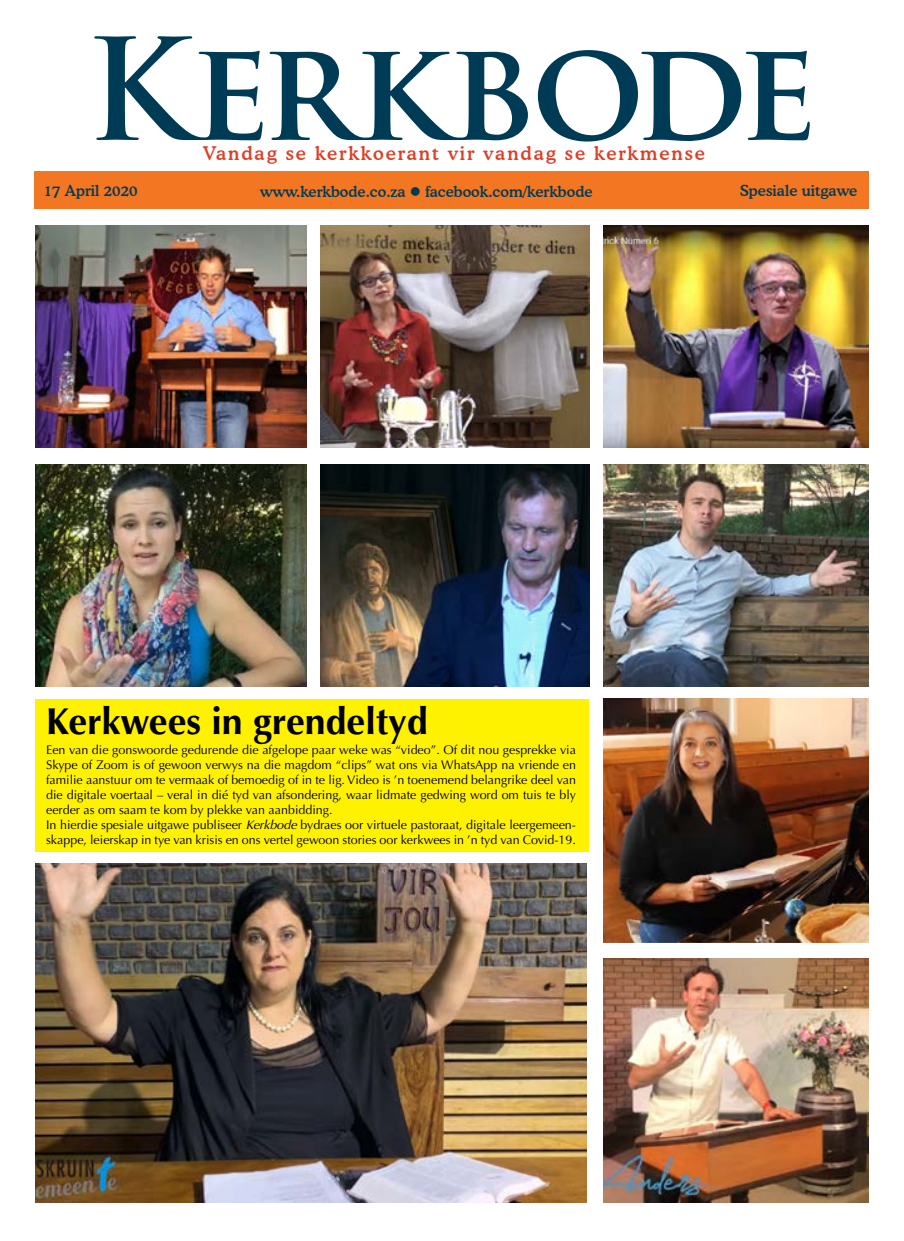
<style>
.page{position:relative;width:904px;height:1241px;background:#fff}
.page>*{position:absolute;margin:0;border:0;box-sizing:border-box;transform-origin:0 0}
.t1{font:700 137.25px "Trajan Pro";letter-spacing:-.04em;color:#003b56}
.t2{font:700 37.5px "Optima LT Std";color:#000}
.t3{font:500 18.75px "Cooper BT";letter-spacing:.1em;color:#de3e27}
.t4{font:500 15px "Cooper BT";color:#003b56}
.t5{font:12.5px/15px "Optima LT Std";color:#000}
.s1{font-style:italic}
</style>
<div class="page">
<div style="left:35px;top:699px;width:554px;height:152px;background:#fff200"></div>
<img style="left:321px;top:464px;width:268px;height:222px">
<img style="left:35px;top:464px;width:272px;height:222px">
<img style="left:603px;top:464px;width:265px;height:222px">
<img style="left:603px;top:698px;width:265px;height:244px">
<img style="left:603px;top:226px;width:265px;height:221px">
<img style="left:321px;top:226px;width:268px;height:221px">
<img style="left:35px;top:226px;width:272px;height:221px">
<img style="left:603px;top:958px;width:265px;height:244px">
<img style="left:35px;top:863px;width:551px;height:339px">
<div style="left:34px;top:171px;width:834px;height:38px;background:#f37622"></div>
<h1 class="t1" style="left:86px;top:4px;width:733px">Kerkbode</h1>
<h3 class="t3" style="left:203px;top:141px;width:503px">Vandag se kerkkoerant vir vandag se kerkmense</h3>
<p class="t4" style="left:44px;top:182px;width:95px">17 April 2020</p>
<p class="t4" style="left:260px;top:182px;width:334px">www.kerkbode.co.za ● facebook.com/kerkbode</p>
<p class="t4" style="left:740px;top:182px;width:119px">Spesiale uitgawe</p>
<h2 class="t2" style="left:46px;top:699px;width:383px">Kerkwees in grendeltyd</h2>
<p class="t5" style="left:46px;top:742px;width:531px">Een van die gonswoorde gedurende die afgelope paar weke was “video”. Of dit nou gesprekke via Skype of Zoom is of gewoon verwys na die magdom “clips” wat ons via WhatsApp na vriende en familie aanstuur om te vermaak of bemoedig of in te lig. Video is ’n toenemend belangrike deel van die digitale voertaal – veral in dié tyd van afsondering, waar lidmate gedwing word om tuis te bly eerder as om saam te kom by plekke van aanbidding.<br>In hierdie spesiale uitgawe publiseer <span class="s1">Kerkbode</span> bydraes oor virtuele pastoraat, digitale leergemeen&shy;skappe, leierskap in tye van krisis en ons vertel gewoon stories oor kerkwees in ’n tyd van Covid-19.</p>
</div>
